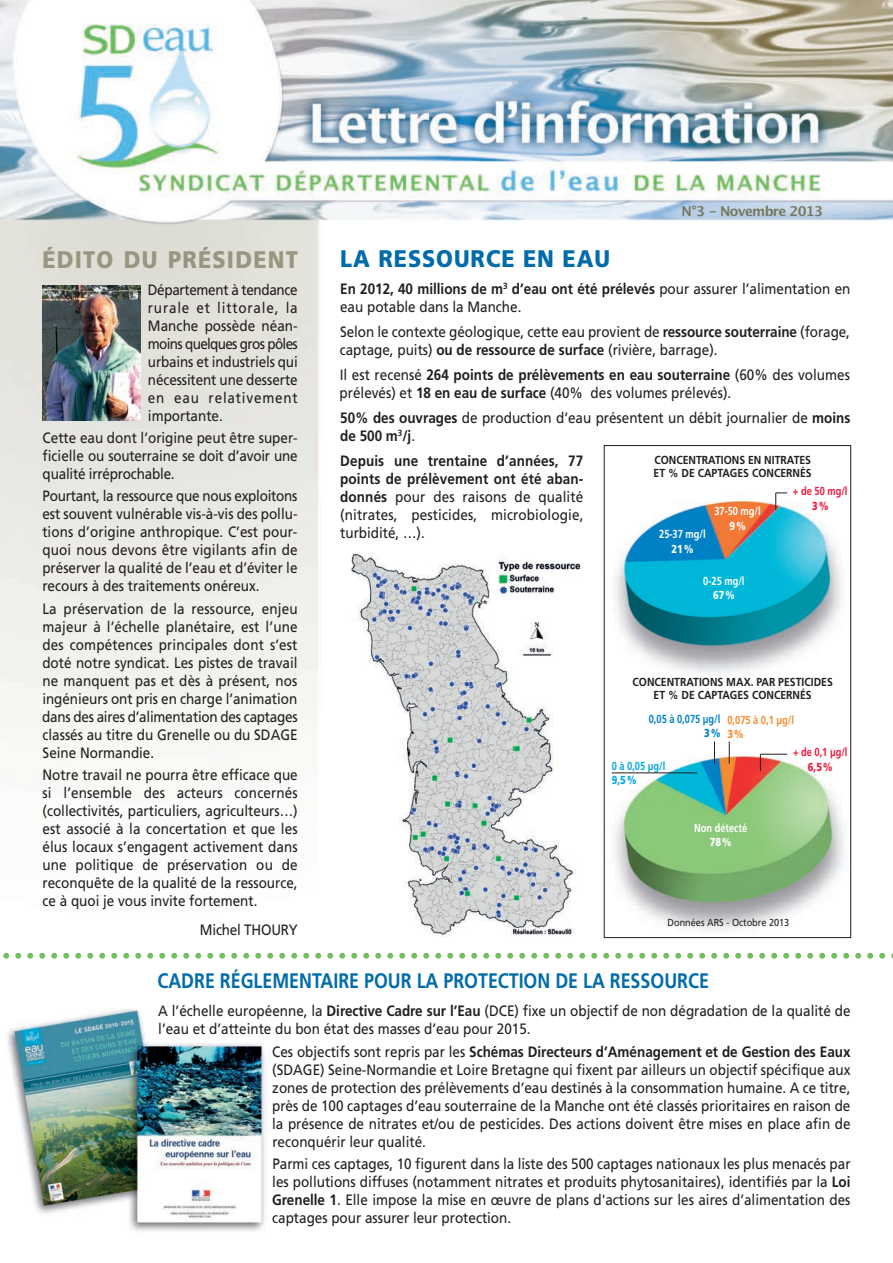
<style>
.page{position:relative;width:893px;height:1263px;background:#fff}
.page>*{position:absolute;margin:0;border:0;box-sizing:border-box;transform-origin:0 0}
.t1{font:900 24px "Frutiger";letter-spacing:.045em;color:#006ca9;scale:.9 1}
.t2{font:900 24px "Frutiger";letter-spacing:.055em;color:#979680;scale:.9 1}
.t3{font:700 21px "Frutiger";color:#006ca9;scale:.85 1}
.t4{font:15px/18px "Frutiger";color:#231f20;text-align:justify;scale:.9 1}
.t5{font:700 13.5px "Lucida Grande";letter-spacing:-.05em;color:#76775c}
.t6{font:700 11.55px/13px "Frutiger";color:#231f20;scale:.9 1}
.t7{font:700 11.55px "Frutiger";color:#fff;scale:.8 1}
.t8{font:700 11.55px "Frutiger";color:#ed1a3a;scale:.8 1}
.t9{font:700 11.55px "Frutiger";color:#0081c6;scale:.8 1}
.t10{font:700 11.55px "Frutiger";color:#f58b2e;scale:.8 1}
.t11{font:900 11.55px "Frutiger";color:#fff;scale:.8 1}
.t12{font:700 11.55px "Frutiger";color:#00a6e2;scale:.8 1}
.t13{font:900 11.55px "Frutiger";color:#ed1a3a;scale:.8 1}
.t14{font:900 11.55px "Frutiger";color:#00a6e2;scale:.8 1}
.t15{font:900 11.55px "Frutiger";color:#0081c6;scale:.8 1}
.t16{font:900 11.55px "Frutiger";color:#f58b2e;scale:.8 1}
.t17{font:10.2px "Frutiger";color:#231f20;scale:.9 1}
.s1{font-weight:700}
</style>
<div class="page">
<img style="left:0;top:0;width:893px;height:953px">
<img style="left:603px;top:744px;width:246px;height:193px">
<img style="left:583px;top:468px;width:282px;height:215px">
<svg style="left:775px;top:493px;width:12px;height:17px"></svg>
<hr style="left:612px;top:773px;width:85px;height:1px;background:#231f20">
<svg style="left:760px;top:754px;width:27px;height:17px"></svg>
<svg style="left:714px;top:741px;width:1px;height:23px"></svg>
<svg style="left:729px;top:741px;width:1px;height:23px"></svg>
<div style="left:604px;top:445px;width:247px;height:493px;border:1px solid #231f20"></div>
<img style="left:7px;top:1009px;width:264px;height:223px">
<img style="left:43px;top:285px;width:97px;height:136px">
<svg style="left:3px;top:953px;width:890px;height:6px"></svg>
<img style="left:340px;top:553px;width:242px;height:383px">
<img style="left:505px;top:929px;width:77px;height:8px">
<img style="left:496px;top:553px;width:86px;height:45px">
<h1 class="t2" style="left:43px;top:250px;width:285px">ÉDITO DU PRÉSIDENT</h1>
<p class="t4" style="left:148px;top:282px;width:168px">Département à tendance rurale et littorale, la Manche possède néan&shy;moins quelques gros pôles urbains et industriels qui nécessitent une desserte en eau relativement importante.</p>
<p class="t4" style="left:43px;top:430px;width:285px">Cette eau dont l’origine peut être super&shy;ficielle ou souterraine se doit d’avoir une qualité irréprochable.</p>
<p class="t4" style="left:42px;top:488px;width:285px">Pourtant, la ressource que nous exploitons est souvent vulnérable vis-à-vis des pollu&shy;tions d’origine anthropique. C’est pour&shy;quoi nous devons être vigilants afin de préserver la qualité de l’eau et d’éviter le recours à des traitements onéreux.</p>
<p class="t4" style="left:42px;top:601px;width:285px">La préservation de la ressource, enjeu majeur à l’échelle planétaire, est l’une des compétences principales dont s’est doté notre syndicat. Les pistes de travail ne manquent pas et dès à présent, nos ingénieurs ont pris en charge l’animation dans des aires d’alimentation des captages classés au titre du Grenelle ou du SDAGE Seine Normandie.</p>
<p class="t4" style="left:43px;top:767px;width:285px">Notre travail ne pourra être efficace que si l’ensemble des acteurs concernés (collectivités, particuliers, agriculteurs…) est associé à la concertation et que les élus locaux s’engagent activement dans une politique de préservation ou de reconquête de la qualité de la ressource, ce à quoi je vous invite fortement.</p>
<p class="t4" style="left:200px;top:922px;width:110px">Michel THOURY</p>
<p class="t5" style="left:681px;top:204px;width:143px">N°3 - Novembre 2013</p>
<h1 class="t1" style="left:340px;top:249px;width:301px">LA RESSOURCE EN EAU</h1>
<p class="t4" style="left:340px;top:280px;width:568px"><span class="s1">En 2012, 40 millions de m</span><sup>3</sup> <span class="s1">d’eau ont été prélevés</span> pour assurer l’alimentation en eau potable dans la Manche.</p>
<p class="t4" style="left:340px;top:324px;width:568px">Selon le contexte géologique, cette eau provient de <span class="s1">ressource souterraine</span> (forage, captage, puits) <span class="s1">ou de ressource de surface</span> (rivière, barrage).</p>
<p class="t4" style="left:340px;top:367px;width:568px">Il est recensé <span class="s1">264 points de prélèvements en eau souterraine</span> (60% des volumes prélevés) et <span class="s1">18 en eau de surface</span> (40% des volumes prélevés).</p>
<p class="t4" style="left:340px;top:410px;width:568px"><span class="s1">50% des ouvrages</span> de production d’eau présentent un débit journalier de <span class="s1">moins de 500 m</span><sup>3</sup><span class="s1">/j</span>.</p>
<p class="t4" style="left:340px;top:453px;width:272px"><span class="s1">Depuis une trentaine d’années, 77 points de prélèvement ont été aban&shy;donnés</span> pour des raisons de qualité (nitrates, pesticides, microbiologie, turbidité, …).</p>
<p class="t6" style="left:654px;top:454px;width:177px">CONCENTRATIONS EN NITRATES<br>ET % DE CAPTAGES CONCERNÉS</p>
<p class="t8" style="left:793px;top:486px;width:70px">+ de 50 mg/l</p>
<p class="t13" style="left:812px;top:501px;width:22px">3%</p>
<p class="t7" style="left:714px;top:506px;width:60px">37-50 mg/l</p>
<p class="t11" style="left:729px;top:521px;width:22px">9%</p>
<p class="t7" style="left:659px;top:530px;width:60px">25-37 mg/l</p>
<p class="t11" style="left:671px;top:544px;width:29px">21%</p>
<p class="t7" style="left:703px;top:576px;width:53px">0-25 mg/l</p>
<p class="t11" style="left:713px;top:591px;width:29px">67%</p>
<p class="t6" style="left:632px;top:676px;width:224px;text-align:center">CONCENTRATIONS MAX. PAR PESTICIDES<br>ET % DE CAPTAGES CONCERNÉS</p>
<p class="t9" style="left:649px;top:714px;width:91px">0,05 à 0,075 µg/l</p>
<p class="t15" style="left:704px;top:728px;width:22px">3%</p>
<p class="t10" style="left:727px;top:715px;width:85px">0,075 à 0,1 µg/l</p>
<p class="t16" style="left:727px;top:729px;width:22px">3%</p>
<p class="t12" style="left:612px;top:761px;width:69px">0 à 0,05 µg/l</p>
<p class="t14" style="left:612px;top:776px;width:32px">9,5%</p>
<p class="t7" style="left:694px;top:823px;width:68px">Non détecté</p>
<p class="t11" style="left:710px;top:838px;width:29px">78%</p>
<p class="t8" style="left:793px;top:748px;width:70px">+ de 0,1 µg/l</p>
<p class="t13" style="left:808px;top:762px;width:32px">6,5%</p>
<p class="t17" style="left:667px;top:918px;width:137px">Données ARS - Octobre 2013</p>
<h2 class="t3" style="left:158px;top:972px;width:650px">CADRE RÉGLEMENTAIRE POUR LA PROTECTION DE LA RESSOURCE</h2>
<p class="t4" style="left:158px;top:1003px;width:771px">A l’échelle européenne, la <span class="s1">Directive Cadre sur l’Eau</span> (DCE) fixe un objectif de non dégradation de la qualité de l’eau et d’atteinte du bon état des masses d’eau pour 2015.</p>
<p class="t4" style="left:272px;top:1043px;width:644px">Ces objectifs sont repris par les <span class="s1">Schémas Directeurs d’Aménagement et de Gestion des Eaux </span>(SDAGE) Seine-Normandie et Loire Bretagne qui fixent par ailleurs un objectif spécifique aux zones de protection des prélèvements d’eau destinés à la consommation humaine. A ce titre, près de 100 captages d’eau souterraine de la Manche ont été classés prioritaires en raison de la présence de nitrates et/ou de pesticides. Des actions doivent être mises en place afin de reconquérir leur qualité.</p>
<p class="t4" style="left:272px;top:1156px;width:644px">Parmi ces captages, 10 figurent dans la liste des 500 captages nationaux les plus menacés par les pollutions diffuses (notamment nitrates et produits phytosanitaires), identifiés par la <span class="s1">Loi Grenelle 1</span>. Elle impose la mise en œuvre de plans d'actions sur les aires d’alimentation des captages pour assurer leur protection.</p>
</div>
